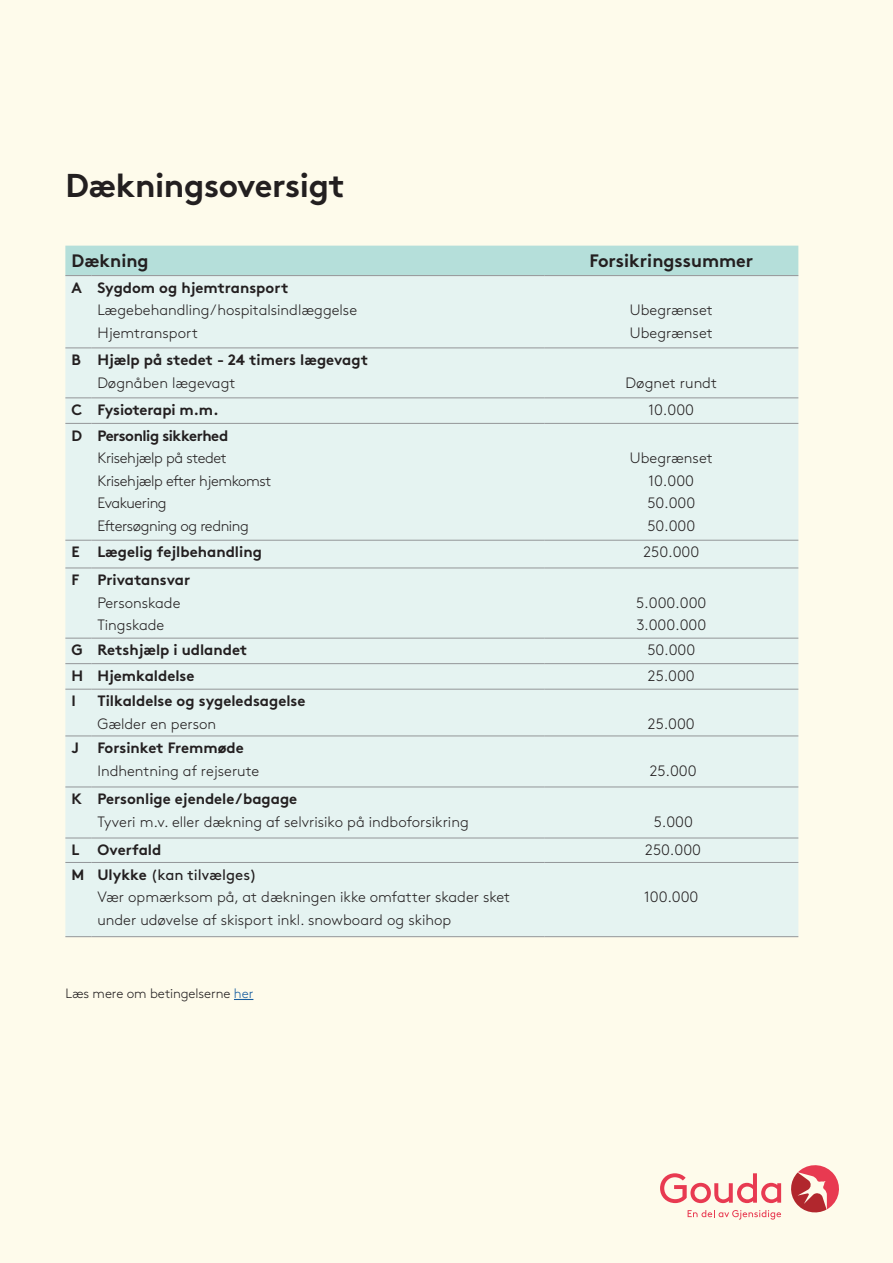
<style>
.page{position:relative;width:893px;height:1263px;background:#fefbeb}
.page>*{position:absolute;margin:0;border:0;box-sizing:border-box;transform-origin:0 0}
.t1{font:33px "Gjen Brown OT Bold Alt";letter-spacing:-.01em;color:#231f20}
.t2{font:18px "Gjen Brown OT Bold Alt";color:#231f20}
.t3{font:700 18px "Gjen Brown OT";color:#231f20}
.t4{font:300 15px/22.5px "Gjen Brown OT";color:#231f20}
.t5{font:700 15px "Gjen Brown OT";color:#231f20}
.t6{font:300 15px/22.5px "Gjen Brown OT";letter-spacing:-.03em;color:#231f20}
.t7{font:700 15px "Gjen Brown OT";letter-spacing:-.03em;color:#231f20}
.t8{font:300 13.5px "Gjen Brown OT";letter-spacing:-.005em;color:#231f20}
.s1{font-weight:700}
.s2{font-weight:400}
.s3{color:#175d9e}
</style>
<div class="page">
<div style="left:65px;top:276px;width:733px;height:660px;background:#e5f3f1"></div>
<div style="left:65px;top:246px;width:733px;height:30px;background:#b5dfda"></div>
<hr style="left:91px;top:275px;width:453px;height:1px;background:#939598">
<hr style="left:544px;top:275px;width:254px;height:1px;background:#939598">
<svg style="left:65px;top:348px;width:26px;height:1px"></svg>
<hr style="left:91px;top:348px;width:453px;height:1px;background:#939598">
<hr style="left:544px;top:348px;width:254px;height:1px;background:#939598">
<svg style="left:65px;top:398px;width:26px;height:1px"></svg>
<hr style="left:91px;top:398px;width:453px;height:1px;background:#939598">
<svg style="left:65px;top:423px;width:26px;height:1px"></svg>
<hr style="left:91px;top:423px;width:453px;height:1px;background:#939598">
<svg style="left:65px;top:540px;width:26px;height:1px"></svg>
<hr style="left:91px;top:540px;width:453px;height:1px;background:#939598">
<hr style="left:544px;top:540px;width:254px;height:1px;background:#939598">
<svg style="left:65px;top:568px;width:26px;height:1px"></svg>
<hr style="left:91px;top:568px;width:453px;height:1px;background:#939598">
<svg style="left:65px;top:638px;width:26px;height:1px"></svg>
<hr style="left:91px;top:638px;width:453px;height:1px;background:#939598">
<svg style="left:65px;top:663px;width:26px;height:1px"></svg>
<hr style="left:91px;top:663px;width:453px;height:1px;background:#939598">
<svg style="left:65px;top:689px;width:26px;height:1px"></svg>
<hr style="left:91px;top:689px;width:453px;height:1px;background:#939598">
<svg style="left:65px;top:736px;width:26px;height:1px"></svg>
<hr style="left:91px;top:736px;width:453px;height:1px;background:#939598">
<svg style="left:65px;top:787px;width:26px;height:1px"></svg>
<hr style="left:91px;top:787px;width:453px;height:1px;background:#939598">
<svg style="left:65px;top:838px;width:26px;height:1px"></svg>
<hr style="left:91px;top:838px;width:453px;height:1px;background:#939598">
<svg style="left:65px;top:862px;width:26px;height:1px"></svg>
<hr style="left:91px;top:862px;width:453px;height:1px;background:#939598">
<svg style="left:65px;top:936px;width:26px;height:1px"></svg>
<hr style="left:91px;top:936px;width:453px;height:1px;background:#939598">
<hr style="left:544px;top:398px;width:254px;height:1px;background:#939598">
<hr style="left:544px;top:423px;width:254px;height:1px;background:#939598">
<hr style="left:544px;top:568px;width:254px;height:1px;background:#939598">
<hr style="left:544px;top:638px;width:254px;height:1px;background:#939598">
<hr style="left:544px;top:663px;width:254px;height:1px;background:#939598">
<hr style="left:544px;top:689px;width:254px;height:1px;background:#939598">
<hr style="left:544px;top:736px;width:254px;height:1px;background:#939598">
<hr style="left:544px;top:787px;width:254px;height:1px;background:#939598">
<hr style="left:544px;top:838px;width:254px;height:1px;background:#939598">
<hr style="left:544px;top:862px;width:254px;height:1px;background:#939598">
<hr style="left:544px;top:936px;width:254px;height:1px;background:#939598">
<svg style="left:660px;top:1173px;width:121px;height:30px"></svg>
<svg style="left:791px;top:1165px;width:48px;height:48px"></svg>
<svg style="left:688px;top:1210px;width:93px;height:9px"></svg>
<svg style="left:234px;top:999px;width:19px;height:1px"></svg>
<h1 class="t1" style="left:65px;top:159px;width:281px">Dækningsoversigt</h1>
<p class="t3" style="left:71px;top:246px;width:79px">Dækning</p>
<p class="t2" style="left:589px;top:246px;width:165px">Forsikringssummer</p>
<p class="t5" style="left:71px;top:275px;width:219px">A Sygdom og hjemtransport</p>
<p class="t4" style="left:97px;top:298px;width:261px">Lægebehandling/hospitalsindlæggelse<br>Hjemtransport</p>
<p class="t4" style="left:630px;top:298px;width:84px">Ubegrænset<br>Ubegrænset</p>
<p class="t5" style="left:71px;top:348px;width:298px">B Hjælp på stedet - 24 timers lægevagt</p>
<p class="t4" style="left:97px;top:370px;width:140px">Døgnåben lægevagt</p>
<p class="t4" style="left:626px;top:370px;width:93px">Døgnet rundt</p>
<p class="t5" style="left:71px;top:398px;width:149px">C Fysioterapi m.m.</p>
<p class="t4" style="left:649px;top:398px;width:47px">10.000</p>
<p class="t7" style="left:71px;top:423px;width:158px">D Personlig sikkerhed</p>
<p class="t6" style="left:97px;top:446px;width:176px">Krisehjælp på stedet<br>Krisehjælp efter hjemkomst<br>Evakuering<br>Eftersøgning og redning</p>
<p class="t4" style="left:630px;top:446px;width:84px;text-align:center">Ubegrænset<br>10.000<br>50.000<br>50.000</p>
<p class="t5" style="left:71px;top:540px;width:192px">E Lægelig fejlbehandling</p>
<p class="t4" style="left:643px;top:540px;width:57px">250.000</p>
<p class="t5" style="left:71px;top:568px;width:120px">F Privatansvar</p>
<p class="t4" style="left:97px;top:590px;width:85px">Personskade<br>Tingskade</p>
<p class="t4" style="left:636px;top:590px;width:72px">5.000.000<br>3.000.000</p>
<p class="t5" style="left:71px;top:638px;width:177px">G Retshjælp i udlandet</p>
<p class="t4" style="left:647px;top:638px;width:49px">50.000</p>
<p class="t5" style="left:71px;top:663px;width:125px">H Hjemkaldelse</p>
<p class="t4" style="left:648px;top:663px;width:48px">25.000</p>
<p class="t5" style="left:71px;top:689px;width:6px">I</p>
<p class="t5" style="left:97px;top:689px;width:210px">Tilkaldelse og sygeledsagelse</p>
<p class="t4" style="left:97px;top:711px;width:120px">Gælder en person</p>
<p class="t4" style="left:648px;top:711px;width:48px">25.000</p>
<p class="t5" style="left:71px;top:736px;width:174px">J Forsinket Fremmøde</p>
<p class="t4" style="left:97px;top:758px;width:163px">Indhentning af rejserute</p>
<p class="t4" style="left:650px;top:758px;width:48px">25.000</p>
<p class="t5" style="left:71px;top:787px;width:227px">K Personlige ejendele/bagage</p>
<p class="t4" style="left:97px;top:809px;width:373px">Tyveri m.v. eller dækning af selvrisiko på indboforsikring</p>
<p class="t4" style="left:654px;top:809px;width:41px">5.000</p>
<p class="t5" style="left:71px;top:838px;width:92px">L Overfald</p>
<p class="t4" style="left:645px;top:838px;width:57px">250.000</p>
<p class="t4" style="left:97px;top:862px;width:414px;text-indent:-26px"><span class="s1">M Ulykke</span> <span class="s2">(kan tilvælges)<br></span>Vær opmærksom på, at dækningen ikke omfatter skader sket under udøvelse af skisport inkl. snowboard og skihop</p>
<p class="t4" style="left:644px;top:885px;width:56px">100.000</p>
<p class="t8" style="left:65px;top:983px;width:190px">Læs mere om betingelserne <span class="s3">her</span></p>
</div>
